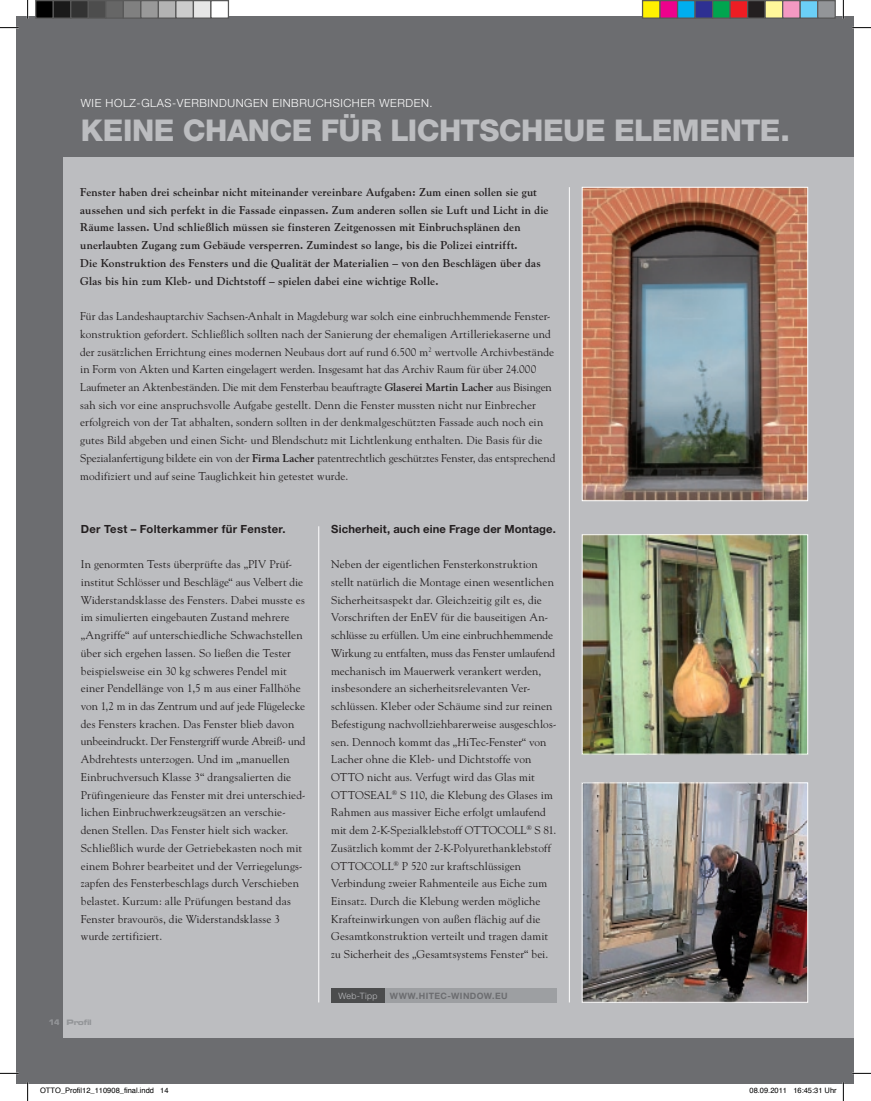
<style>
.page{position:relative;width:871px;height:1101px;background:#fff}
.page>*{position:absolute;margin:0;border:0;box-sizing:border-box;transform-origin:0 0}
.t1{font:800 30px "Helvetica Neue LT Std";color:#bcbdc0}
.t2{font:11.25px/17.8px "Goudy";letter-spacing:.005em;color:#231f20}
.t3{font:700 11.25px/17.8px "Goudy";letter-spacing:.01em;color:#231f20}
.t4{font:700 11.25px "Helvetica Neue LT Std";letter-spacing:.015em;color:#231f20}
.t5{font:300 11.25px "Helvetica Neue LT Std";letter-spacing:.05em;color:#fff}
.t6{font:700 8.75px "Helvetica Neue LT Std";letter-spacing:.045em;color:#6c6d70}
.t7{font:300 8.75px "Helvetica Neue LT Std";letter-spacing:.045em;color:#bcbdc0}
.t8{font:7.5px "Helvetica";color:#000}
.t9{font:7.5px "Eurostile Bold Extended Two";letter-spacing:-.05em;color:#939598}
.s1{font-weight:700}
.s2{font-family:"Eurostile";font-weight:700}
</style>
<div class="page">
<div style="left:17px;top:17px;width:836px;height:1067px;background:#6c6d70"></div>
<div style="left:63px;top:157px;width:790px;height:880px;background:#bcbdc0"></div>
<hr style="left:318px;top:526px;width:1px;height:476px;background:#fff">
<hr style="left:569px;top:187px;width:1px;height:815px;background:#fff">
<div style="left:331px;top:988px;width:54px;height:14px;background:#4b4c4d"></div>
<div style="left:385px;top:988px;width:171px;height:14px;background:#9d9fa2"></div>
<img style="left:584px;top:536px;width:221px;height:216px">
<div style="left:582px;top:534px;width:225px;height:220px;border:1px solid #fff"></div>
<img style="left:584px;top:784px;width:221px;height:216px">
<div style="left:582px;top:782px;width:225px;height:220px;border:1px solid #fff"></div>
<img style="left:584px;top:189px;width:221px;height:310px">
<div style="left:582px;top:187px;width:225px;height:314px;border:1px solid #fff"></div>
<svg style="left:0;top:27px;width:19px;height:1px"></svg>
<svg style="left:852px;top:27px;width:18px;height:1px"></svg>
<svg style="left:0;top:1072px;width:19px;height:2px"></svg>
<svg style="left:852px;top:1072px;width:18px;height:2px"></svg>
<svg style="left:27px;top:0;width:1px;height:19px"></svg>
<svg style="left:27px;top:1082px;width:1px;height:18px"></svg>
<svg style="left:842px;top:0;width:1px;height:19px"></svg>
<svg style="left:842px;top:1082px;width:1px;height:18px"></svg>
<div style="left:36px;top:1px;width:17px;height:17px;background:#000"></div>
<div style="left:35px;top:0;width:19px;height:19px;border:1px solid #595959"></div>
<div style="left:53px;top:1px;width:18px;height:17px;background:#1a1a1a"></div>
<div style="left:53px;top:0;width:18px;height:19px;border:1px solid #595959"></div>
<div style="left:71px;top:1px;width:17px;height:17px;background:#333"></div>
<div style="left:70px;top:0;width:19px;height:19px;border:1px solid #595959"></div>
<div style="left:88px;top:1px;width:18px;height:17px;background:#4d4d4d"></div>
<div style="left:88px;top:0;width:18px;height:19px;border:1px solid #595959"></div>
<div style="left:106px;top:1px;width:17px;height:17px;background:#666"></div>
<div style="left:105px;top:0;width:19px;height:19px;border:1px solid #595959"></div>
<div style="left:123px;top:1px;width:18px;height:17px;background:#808080"></div>
<div style="left:123px;top:0;width:18px;height:19px;border:1px solid #595959"></div>
<div style="left:141px;top:1px;width:17px;height:17px;background:#999"></div>
<div style="left:140px;top:0;width:19px;height:19px;border:1px solid #595959"></div>
<div style="left:158px;top:1px;width:18px;height:17px;background:#b3b3b3"></div>
<div style="left:158px;top:0;width:18px;height:19px;border:1px solid #595959"></div>
<div style="left:176px;top:1px;width:17px;height:17px;background:#ccc"></div>
<div style="left:175px;top:0;width:19px;height:19px;border:1px solid #595959"></div>
<div style="left:193px;top:1px;width:18px;height:17px;background:#e6e6e6"></div>
<div style="left:193px;top:0;width:18px;height:19px;border:1px solid #595959"></div>
<div style="left:210px;top:0;width:19px;height:19px;border:1px solid #595959"></div>
<div style="left:642px;top:1px;width:17px;height:17px;background:#fff101"></div>
<div style="left:641px;top:0;width:19px;height:19px;border:1px solid #595959"></div>
<div style="left:659px;top:1px;width:18px;height:17px;background:#ed028c"></div>
<div style="left:659px;top:0;width:19px;height:19px;border:1px solid #595959"></div>
<div style="left:677px;top:1px;width:17px;height:17px;background:#00aeef"></div>
<div style="left:676px;top:0;width:19px;height:19px;border:1px solid #595959"></div>
<div style="left:694px;top:1px;width:18px;height:17px;background:#2e3092"></div>
<div style="left:694px;top:0;width:19px;height:19px;border:1px solid #595959"></div>
<div style="left:712px;top:1px;width:17px;height:17px;background:#00a54f"></div>
<div style="left:711px;top:0;width:19px;height:19px;border:1px solid #595959"></div>
<div style="left:729px;top:1px;width:18px;height:17px;background:#ee1d23"></div>
<div style="left:729px;top:0;width:19px;height:19px;border:1px solid #595959"></div>
<div style="left:747px;top:1px;width:17px;height:17px;background:#231f20"></div>
<div style="left:746px;top:0;width:19px;height:19px;border:1px solid #595959"></div>
<div style="left:764px;top:1px;width:18px;height:17px;background:#fff79a"></div>
<div style="left:764px;top:0;width:19px;height:19px;border:1px solid #595959"></div>
<div style="left:782px;top:1px;width:17px;height:17px;background:#f499c2"></div>
<div style="left:781px;top:0;width:19px;height:19px;border:1px solid #595959"></div>
<div style="left:799px;top:1px;width:18px;height:17px;background:#6bcff6"></div>
<div style="left:799px;top:0;width:19px;height:19px;border:1px solid #595959"></div>
<div style="left:817px;top:1px;width:17px;height:17px;background:#939598"></div>
<div style="left:816px;top:0;width:19px;height:19px;border:1px solid #595959"></div>
<p class="t5" style="left:81px;top:96px;width:42px">WIE HOLZ</p>
<p class="t5" style="left:137px;top:96px;width:22px">-GLAS</p>
<p class="t5" style="left:172px;top:96px;width:21px">-VERBINDUNGEN</p>
<p class="t5" style="left:272px;top:96px;width:9px">EINBRUCHSICHER</p>
<p class="t5" style="left:379px;top:96px;width:10px">WERDEN</p>
<p class="t5" style="left:429px;top:96px;width:5px">.</p>
<h1 class="t1" style="left:81px;top:113px;width:41px">KEINE</h1>
<h1 class="t1" style="left:183px;top:113px;width:45px">CHANCE</h1>
<h1 class="t1" style="left:321px;top:113px;width:21px">FÜR</h1>
<h1 class="t1" style="left:390px;top:113px;width:21px">LICHTSCHEUE</h1>
<h1 class="t1" style="left:613px;top:113px;width:42px">ELEMENTE</h1>
<h1 class="t1" style="left:780px;top:113px;width:11px">.</h1>
<p class="t3" style="left:80px;top:183px;width:469px">Fenster haben drei scheinbar nicht miteinander vereinbare Aufgaben: Zum einen sollen sie gut aussehen und sich perfekt in die Fassade einpassen. Zum anderen sollen sie Luft und Licht in die Räume lassen. Und schließlich müssen sie finsteren Zeitgenossen mit Einbruchsplänen den unerlaubten Zugang zum Gebäude versperren. Zumindest so lange, bis die Polizei eintrifft.<br>Die Konstruktion des Fensters und die Qualität der Materialien – von den Beschlägen über das Glas bis hin zum Kleb- und Dichtstoff – spielen dabei eine wichtige Rolle.</p>
<p class="t2" style="left:80px;top:307px;width:476px">Für das Landeshauptarchiv Sachsen-Anhalt in Magdeburg war solch eine einbruchhemmende Fenster&shy;konstruktion gefordert. Schließlich sollten nach der Sanierung der ehemaligen Artilleriekaserne und der zusätzlichen Errichtung eines modernen Neubaus dort auf rund 6.500 m<sup>2</sup> wertvolle Archivbestände in Form von Akten und Karten eingelagert werden. Insgesamt hat das Archiv Raum für über 24.000<br>Laufmeter an Aktenbeständen. Die mit dem Fensterbau beauftragte <span class="s1">Glaserei Martin Lacher</span> aus Bisingen sah sich vor eine anspruchsvolle Aufgabe gestellt. Denn die Fenster mussten nicht nur Einbrecher erfolgreich von der Tat abhalten, sondern sollten in der denkmalgeschützten Fassade auch noch ein gutes Bild abgeben und einen Sicht- und Blendschutz mit Lichtlenkung enthalten. Die Basis für die Spezialanfertigung bildete ein von der <span class="s1">Firma Lacher</span> patentrechtlich geschütztes Fenster, das entsprechend modifiziert und auf seine Tauglichkeit hin getestet wurde.</p>
<p class="t4" style="left:81px;top:522px;width:206px">Der Test – Folterkammer für Fenster.</p>
<p class="t2" style="left:81px;top:555px;width:226px">In genormten Tests überprüfte das „PIV Prüf&shy;institut Schlösser und Beschläge“ aus Velbert die Widerstandsklasse des Fensters. Dabei musste es im simulierten eingebauten Zustand mehrere „Angriffe“ auf unterschiedliche Schwachstellen über sich ergehen lassen. So ließen die Tester beispielsweise ein 30 kg schweres Pendel mit einer Pendellänge von 1,5 m aus einer Fallhöhe von 1,2 m in das Zentrum und auf jede Flügelecke des Fensters krachen. Das Fenster blieb davon unbeeindruckt. Der Fenstergriff wurde Abreiß- und Abdrehtests unterzogen. Und im „manuellen Einbruchversuch Klasse 3“ drangsalierten die Prüfingenieure das Fenster mit drei unterschied&shy;lichen Einbruchwerkzeugsätzen an verschie&shy;denen Stellen. Das Fenster hielt sich wacker.<br>Schließlich wurde der Getriebekasten noch mit einem Bohrer bearbeitet und der Verriegelungs&shy;zapfen des Fensterbeschlags durch Verschieben belastet. Kurzum: alle Prüfungen bestand das Fenster bravourös, die Widerstandsklasse 3 wurde zertifiziert.</p>
<p class="t9" style="left:49px;top:1017px;width:44px"><span class="s2">14</span> Profil</p>
<p class="t4" style="left:331px;top:522px;width:226px">Sicherheit, auch eine Frage der Montage.</p>
<p class="t2" style="left:331px;top:555px;width:227px">Neben der eigentlichen Fensterkonstruktion stellt natürlich die Montage einen wesentlichen Sicherheitsaspekt dar. Gleichzeitig gilt es, die Vorschriften der EnEV für die bauseitigen An-- schlüsse zu erfüllen. Um eine einbruchhemmende Wirkung zu entfalten, muss das Fenster umlaufend mechanisch im Mauerwerk verankert werden, insbesondere an sicherheitsrelevanten Ver&shy;schlüssen. Kleber oder Schäume sind zur reinen Befestigung nachvollziehbarerweise ausgeschlos&shy;sen. Dennoch kommt das „HiTec-Fenster“ von Lacher ohne die Kleb- und Dichtstoffe von OTTO nicht aus. Verfugt wird das Glas mit OTTOSEAL<sup>®</sup> S 110, die Klebung des Glases im Rahmen aus massiver Eiche erfolgt umlaufend mit dem 2-K-Spezialklebstoff OTTOCOLL<sup>®</sup> S 81.<br>Zusätzlich kommt der 2-K-Polyurethanklebstoff OTTOCOLL<sup>®</sup> P 520 zur kraftschlüssigen Verbindung zweier Rahmenteile aus Eiche zum Einsatz. Durch die Klebung werden mögliche Krafteinwirkungen von außen flächig auf die Gesamtkonstruktion verteilt und tragen damit zu Sicherheit des „Gesamtsystems Fenster“ bei.</p>
<p class="t7" style="left:338px;top:990px;width:41px">WEB-TIPP</p>
<p class="t6" style="left:389px;top:990px;width:10px">www</p>
<p class="t6" style="left:416px;top:990px;width:86px">.hitec-wi ndow.eu</p>
<p class="t8" style="left:40px;top:1085px;width:130px">OTTO_Profil12_110908_final.indd 14</p>
<p class="t8" style="left:749px;top:1085px;width:89px">08.09.2011 16:45:31 Uhr</p>
</div>
